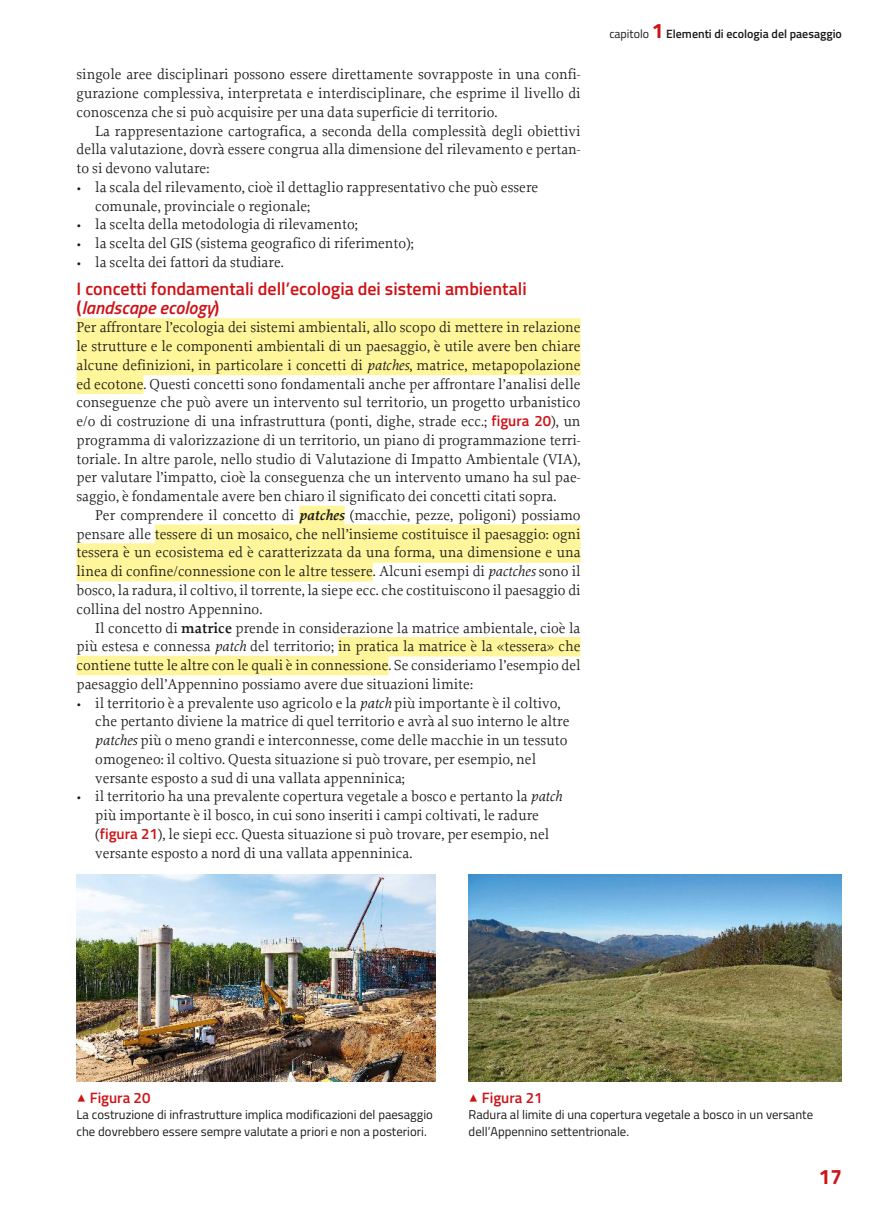
<style>
.page{position:relative;width:893px;height:1212px;background:#fff}
.page>*{position:absolute;margin:0;border:0;box-sizing:border-box;transform-origin:0 0}
.t1{font:700 21px "Titillium";color:#cd1316}
.t2{font:600 18px/18.8px "Titillium";color:#cd1316}
.t3{font:15px/18.8px "Proforma";color:#1a1a18;text-align:justify}
.t4{font:600 15px "Titillium";color:#cd1316}
.t5{font:12.75px/16.5px "Titillium";color:#1a1a18}
.t6{font:600 12px "Titillium";color:#1a1a18}
.s1{font-style:italic}
.s2{font-family:"Titillium";font-weight:600;color:#cd1316}
.s3{font-weight:600;font-style:italic}
.s4{font-weight:600}
.s5{font-weight:400}
.s6{font-weight:700;font-size:21px;color:#cd1316}
</style>
<div class="page">
<img style="left:469px;top:875px;width:373px;height:206px">
<img style="left:77px;top:875px;width:359px;height:206px">
<div style="left:77px;top:318px;width:504px;height:20px;background:#fff59b"></div>
<div style="left:77px;top:337px;width:504px;height:19px;background:#fff59b"></div>
<div style="left:77px;top:356px;width:504px;height:19px;background:#fff59b"></div>
<div style="left:77px;top:374px;width:66px;height:20px;background:#fff59b"></div>
<div style="left:299px;top:506px;width:46px;height:19px;background:#fff59b"></div>
<div style="left:155px;top:524px;width:426px;height:20px;background:#fff59b"></div>
<div style="left:77px;top:543px;width:504px;height:20px;background:#fff59b"></div>
<div style="left:77px;top:562px;width:296px;height:19px;background:#fff59b"></div>
<div style="left:338px;top:637px;width:243px;height:19px;background:#fff59b"></div>
<div style="left:77px;top:656px;width:311px;height:19px;background:#fff59b"></div>
<p class="t3" style="left:77px;top:66px;width:506px">singole aree disciplinari possono essere direttamente sovrapposte in una confi&shy;gurazione complessiva, interpretata e interdisciplinare, che esprime il livello di conoscenza che si può acquisire per una data superficie di territorio.</p>
<p class="t3" style="left:77px;top:123px;width:506px;text-indent:19px">La rappresentazione cartografica, a seconda della complessità degli obiettivi della valutazione, dovrà essere congrua alla dimensione del rilevamento e pertan&shy;to si devono valutare:</p>
<p class="t3" style="left:95px;top:179px;width:444px;text-indent:-19px">• la scala del rilevamento, cioè il dettaglio rappresentativo che può essere comunale, provinciale o regionale;</p>
<p class="t3" style="left:77px;top:216px;width:283px">• la scelta della metodologia di rilevamento;</p>
<p class="t3" style="left:77px;top:235px;width:339px">• la scelta del GIS (sistema geografico di riferimento);</p>
<p class="t3" style="left:77px;top:254px;width:209px">• la scelta dei fattori da studiare.</p>
<p class="t2" style="left:77px;top:281px;width:452px">I concetti fondamentali dell’ecologia dei sistemi ambientali (<span class="s1">landscape ecology</span>)</p>
<p class="t3" style="left:77px;top:319px;width:506px">Per affrontare l’ecologia dei sistemi ambientali, allo scopo di mettere in relazione le strutture e le componenti ambientali di un paesaggio, è utile avere ben chiare alcune definizioni, in particolare i concetti di <span class="s1">patches</span>, matrice, metapopolazione ed ecotone. Questi concetti sono fondamentali anche per affrontare l’analisi delle conseguenze che può avere un intervento sul territorio, un progetto urbanistico e/o di costruzione di una infrastruttura (ponti, dighe, strade ecc.; <span class="s2">figura 20</span>), un programma di valorizzazione di un territorio, un piano di programmazione terri&shy;toriale. In altre parole, nello studio di Valutazione di Impatto Ambientale (VIA), per valutare l’impatto, cioè la conseguenza che un intervento umano ha sul pae&shy;saggio, è fondamentale avere ben chiaro il significato dei concetti citati sopra.</p>
<p class="t3" style="left:77px;top:507px;width:506px;text-indent:19px">Per comprendere il concetto di <span class="s3">patches</span> (macchie, pezze, poligoni) possiamo pensare alle tessere di un mosaico, che nell’insieme costituisce il paesaggio: ogni tessera è un ecosistema ed è caratterizzata da una forma, una dimensione e una linea di confine/connessione con le altre tessere. Alcuni esempi di <span class="s1">pactches</span> sono il bosco, la radura, il coltivo, il torrente, la siepe ecc. che costituiscono il paesaggio di collina del nostro Appennino.</p>
<p class="t3" style="left:77px;top:619px;width:506px;text-indent:19px">Il concetto di <span class="s4">matrice</span> prende in considerazione la matrice ambientale, cioè la più estesa e connessa <span class="s1">patch</span> del territorio; in pratica la matrice è la «tessera» che contiene tutte le altre con le quali è in connessione. Se consideriamo l’esempio del paesaggio dell’Appennino possiamo avere due situazioni limite:</p>
<p class="t3" style="left:95px;top:694px;width:476px;text-align:left;text-indent:-19px">• il territorio è a prevalente uso agricolo e la <span class="s1">patch</span> più importante è il coltivo, che pertanto diviene la matrice di quel territorio e avrà al suo interno le altre <span class="s1">patches</span> più o meno grandi e interconnesse, come delle macchie in un tessuto omogeneo: il coltivo. Questa situazione si può trovare, per esempio, nel versante esposto a sud di una vallata appenninica;</p>
<p class="t3" style="left:95px;top:788px;width:468px;text-align:left;text-indent:-19px">• il territorio ha una prevalente copertura vegetale a bosco e pertanto la <span class="s1">patch </span>più importante è il bosco, in cui sono inseriti i campi coltivati, le radure (<span class="s2">figura 21</span>), le siepi ecc. Questa situazione si può trovare, per esempio, nel versante esposto a nord di una vallata appenninica.</p>
<p class="t6" style="left:609px;top:30px;width:234px"><span class="s5">capitolo</span> <span class="s6">1</span> Elementi di ecologia del paesaggio</p>
<p class="t4" style="left:90px;top:1092px;width:62px">Figura 20</p>
<p class="t5" style="left:77px;top:1108px;width:358px">La costruzione di infrastrutture implica modificazioni del paesaggio che dovrebbero essere sempre valutate a priori e non a posteriori.</p>
<p class="t4" style="left:482px;top:1092px;width:62px">Figura 21</p>
<p class="t5" style="left:469px;top:1108px;width:346px">Radura al limite di una copertura vegetale a bosco in un versante dellÕAppennino settentrionale.</p>
<h1 class="t1" style="left:819px;top:1170px;width:25px">17</h1>
</div>
